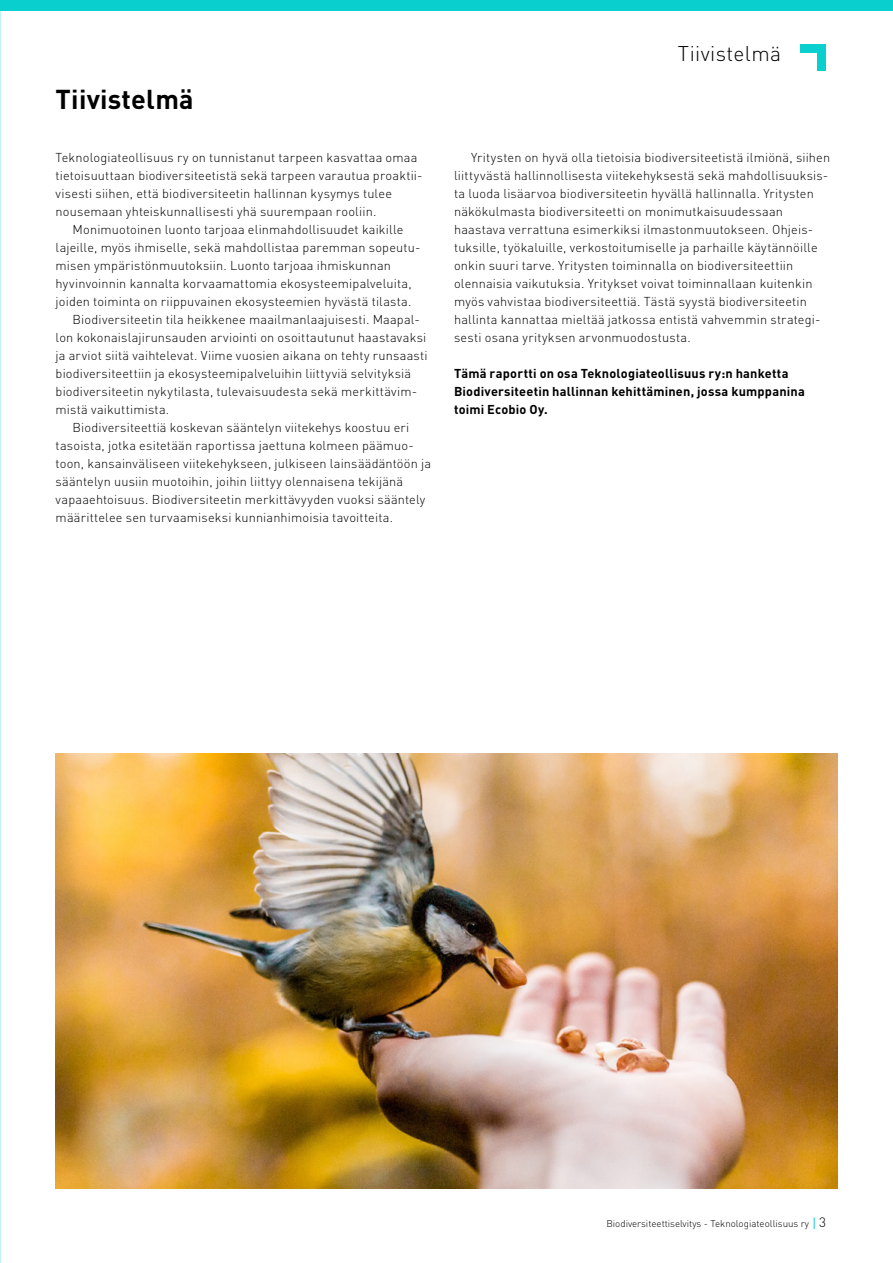
<style>
.page{position:relative;width:893px;height:1263px;background:#fff}
.page>*{position:absolute;margin:0;border:0;box-sizing:border-box;transform-origin:0 0}
.t1{font:700 27px "DIN Pro";letter-spacing:.01em;color:#000}
.t2{font:300 21px "DIN Pro";letter-spacing:.02em;color:#000}
.t3{font:300 12.75px/18px "DIN Pro";letter-spacing:.015em;color:#000}
.t4{font:700 12.75px/18px "DIN Pro";letter-spacing:.015em;color:#000}
.t5{font:300 9.6px "DIN Pro";color:#000}
.s1{font-weight:400;font-size:13.35px;color:#0acfcf}
.s2{font-size:13.35px}
</style>
<div class="page">
<div style="left:0;top:0;width:893px;height:11px;background:#0acfcf"></div>
<div style="left:800px;top:45px;width:26px;height:8px;background:#0acfcf"></div>
<div style="left:817px;top:45px;width:9px;height:26px;background:#0acfcf"></div>
<img style="left:56px;top:753px;width:782px;height:435px">
<h1 class="t1" style="left:56px;top:79px;width:140px">Tiivistelmä</h1>
<p class="t3" style="left:56px;top:148px;width:363px">Teknologiateollisuus ry on tunnistanut tarpeen kasvattaa omaa</p>
<p class="t3" style="left:56px;top:166px;width:369px">tietoisuuttaan biodiversiteetistä sekä tarpeen varautua proaktii-</p>
<p class="t3" style="left:56px;top:184px;width:338px">visesti siihen, että biodiversiteetin hallinnan kysymys tulee</p>
<p class="t3" style="left:56px;top:202px;width:322px">nousemaan yhteiskunnallisesti yhä suurempaan rooliin.</p>
<p class="t3" style="left:73px;top:220px;width:332px">Monimuotoinen luonto tarjoaa elinmahdollisuudet kaikille</p>
<p class="t3" style="left:56px;top:238px;width:366px">lajeille, myös ihmiselle, sekä mahdollistaa paremman sopeutu-</p>
<p class="t3" style="left:56px;top:256px;width:337px">misen ympäristönmuutoksiin. Luonto tarjoaa ihmiskunnan</p>
<p class="t3" style="left:56px;top:274px;width:358px">hyvinvoinnin kannalta korvaamattomia ekosysteemipalveluita,</p>
<p class="t3" style="left:56px;top:292px;width:357px">joiden toiminta on riippuvainen ekosysteemien hyvästä tilasta.</p>
<p class="t3" style="left:73px;top:310px;width:349px">Biodiversiteetin tila heikkenee maailmanlaajuisesti. Maapal-</p>
<p class="t3" style="left:56px;top:328px;width:372px">lon kokonaislajirunsauden arviointi on osoittautunut haastavaksi</p>
<p class="t3" style="left:56px;top:346px;width:373px">ja arviot siitä vaihtelevat. Viime vuosien aikana on tehty runsaasti</p>
<p class="t3" style="left:56px;top:364px;width:357px">biodiversiteettiin ja ekosysteemipalveluihin liittyviä selvityksiä</p>
<p class="t3" style="left:56px;top:382px;width:363px">biodiversiteetin nykytilasta, tulevaisuudesta sekä merkittävim-</p>
<p class="t3" style="left:56px;top:400px;width:115px">mistä vaikuttimista.</p>
<p class="t3" style="left:73px;top:418px;width:338px">Biodiversiteettiä koskevan sääntelyn viitekehys koostuu eri</p>
<p class="t3" style="left:56px;top:436px;width:360px">tasoista, jotka esitetään raportissa jaettuna kolmeen päämuo-</p>
<p class="t3" style="left:56px;top:454px;width:377px">toon, kansainväliseen viitekehykseen, julkiseen lainsäädäntöön ja</p>
<p class="t3" style="left:56px;top:472px;width:349px">sääntelyn uusiin muotoihin, joihin liittyy olennaisena tekijänä</p>
<p class="t3" style="left:56px;top:490px;width:371px">vapaaehtoisuus. Biodiversiteetin merkittävyyden vuoksi sääntely</p>
<p class="t3" style="left:56px;top:508px;width:339px">määrittelee sen turvaamiseksi kunnianhimoisia tavoitteita.</p>
<h2 class="t2" style="left:678px;top:37px;width:105px">Tiivistelmä</h2>
<p class="t3" style="left:454px;top:148px;width:378px;text-indent:17px">Yritysten on hyvä olla tietoisia biodiversiteetistä ilmiönä, siihen liittyvästä hallinnollisesta viitekehyksestä sekä mahdollisuuksis&shy;ta luoda lisäarvoa biodiversiteetin hyvällä hallinnalla. Yritysten näkökulmasta biodiversiteetti on monimutkaisuudessaan haastava verrattuna esimerkiksi ilmastonmuutokseen. Ohjeis&shy;tuksille, työkaluille, verkostoitumiselle ja parhaille käytännöille onkin suuri tarve. Yritysten toiminnalla on biodiversiteettiin olennaisia vaikutuksia. Yritykset voivat toiminnallaan kuitenkin myös vahvistaa biodiversiteettiä. Tästä syystä biodiversiteetin hallinta kannattaa mieltää jatkossa entistä vahvemmin strategi&shy;sesti osana yrityksen arvonmuodostusta.</p>
<p class="t4" style="left:454px;top:364px;width:352px">Tämä raportti on osa Teknologiateollisuus ry:n hanketta<br>Biodiversiteetin hallinnan kehittäminen, jossa kumppanina toimi Ecobio Oy.</p>
<p class="t5" style="left:606px;top:1216px;width:221px">Biodiversiteettiselvitys - Teknologiateollisuus ry <span class="s1">|</span> <span class="s2">3</span></p>
</div>
